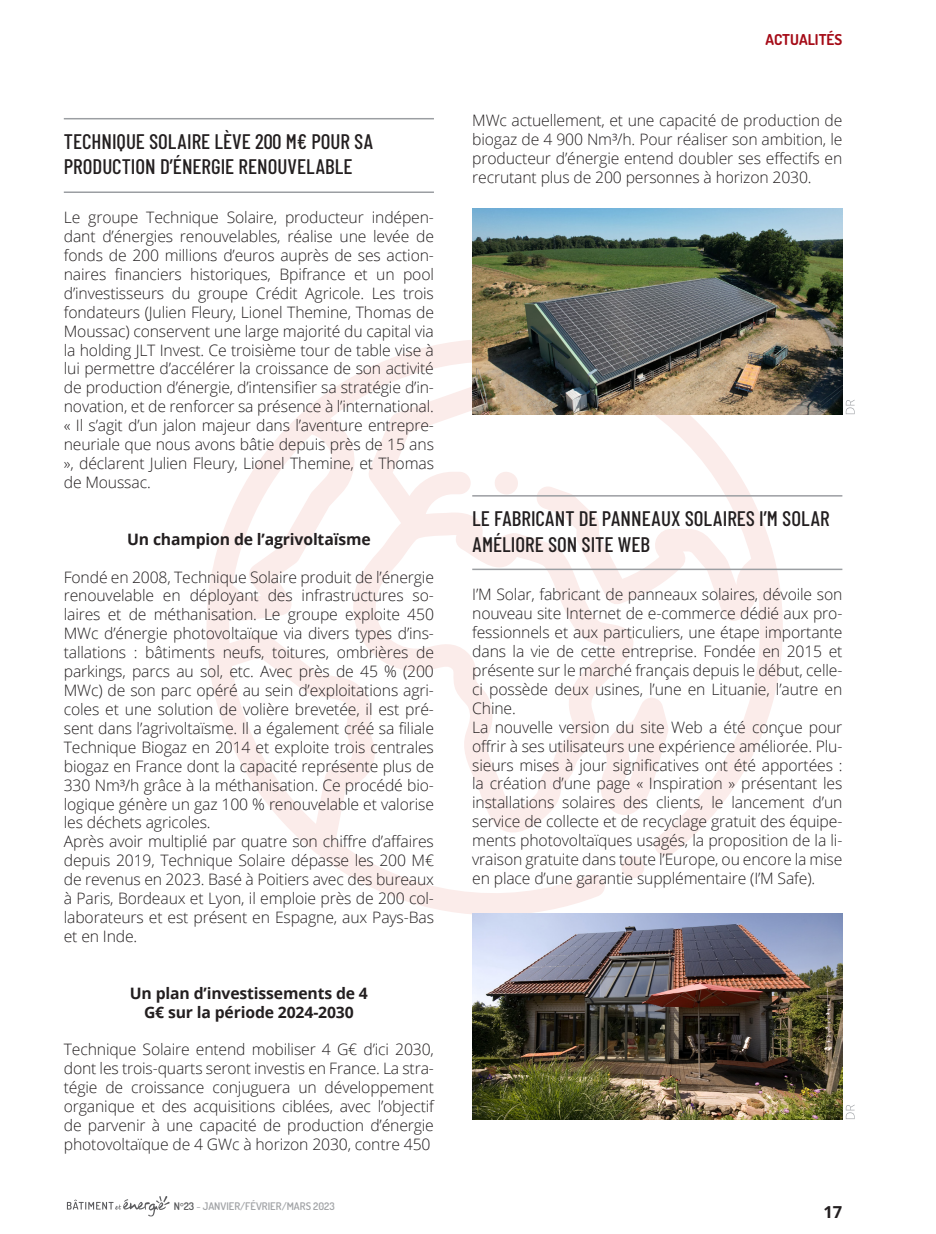
<style>
.page{position:relative;width:936px;height:1234px;background:#fff}
.page>*{position:absolute;margin:0;border:0;box-sizing:border-box;transform-origin:0 0}
.t1{font:500 21px/25.2px "Barlow Condensed";color:#231f20}
.t2{font:700 16.5px "Open Sans";color:#231f20}
.t3{font:300 15.75px/18.9px "Open Sans";letter-spacing:-.01em;color:#231f20;text-align:justify}
.t4{font:700 15.75px/18.9px "Open Sans";letter-spacing:-.01em;color:#231f20;text-align:center}
.t5{font:700 15px "Dosis";color:#a50b17}
.t6{font:600 10.5px "Dosis";color:#a1a3a6}
.s1{color:#57585a}
.s2{font-size:9px;color:#57585a}
.s3{color:#b6b7bb}
</style>
<div class="page">
<svg style="left:67px;top:1196px;width:103px;height:20px"></svg>
<svg style="left:206px;top:340px;width:584px;height:574px"></svg>
<svg style="left:596px;top:697px;width:72px;height:117px"></svg>
<svg style="left:493px;top:470px;width:26px;height:24px"></svg>
<hr style="left:64px;top:118px;width:370px;height:1px;background:#9b9ea2">
<hr style="left:64px;top:191px;width:370px;height:2px;background:#9b9ea2">
<hr style="left:472px;top:495px;width:370px;height:1px;background:#9b9ea2">
<hr style="left:472px;top:568px;width:370px;height:2px;background:#9b9ea2">
<svg style="left:845px;top:1105px;width:9px;height:13px"></svg>
<img style="left:472px;top:913px;width:370px;height:205px">
<svg style="left:845px;top:400px;width:9px;height:14px"></svg>
<img style="left:472px;top:208px;width:370px;height:206px">
<h1 class="t1" style="left:64px;top:128px;width:311px">TECHNIQUE SOLAIRE LÈVE 200 M€ POUR SA<br>PRODUCTION D’ÉNERGIE RENOUVELABLE</h1>
<p class="t3" style="left:64px;top:207px;width:371px">Le groupe Technique Solaire, producteur indépen&shy;dant d’énergies renouvelables, réalise une levée de fonds de 200 millions d’euros auprès de ses action&shy;naires financiers historiques, Bpifrance et un pool d’investisseurs du groupe Crédit Agricole. Les trois fondateurs (Julien Fleury, Lionel Themine, Thomas de Moussac) conservent une large majorité du capital via la holding JLT Invest. Ce troisième tour de table vise à lui permettre d’accélérer la croissance de son activité de production d’énergie, d’intensifier sa stratégie d’in&shy;novation, et de renforcer sa présence à l’international. « Il s’agit d’un jalon majeur dans l’aventure entrepre&shy;neuriale que nous avons bâtie depuis près de 15 ans », déclarent Julien Fleury, Lionel Themine, et Thomas de Moussac.</p>
<p class="t4" style="left:127px;top:529px;width:245px">Un champion de l’agrivoltaïsme</p>
<p class="t3" style="left:64px;top:567px;width:371px;text-align:left">Fondé en 2008, Technique Solaire produit de l’énergie renouvelable en déployant des infrastructures so&shy;laires et de méthanisation. Le groupe exploite 450<br>MWc d’énergie photovoltaïque via divers types d’ins&shy;tallations : bâtiments neufs, toitures, ombrières de parkings, parcs au sol, etc. Avec près de 45 % (200<br>MWc) de son parc opéré au sein d’exploitations agri&shy;coles et une solution de volière brevetée, il est pré&shy;sent dans l’agrivoltaïsme. Il a également créé sa filiale Technique Biogaz en 2014 et exploite trois centrales biogaz en France dont la capacité représente plus de 330 Nm³/h grâce à la méthanisation. Ce procédé bio&shy;logique génère un gaz 100 % renouvelable et valorise les déchets agricoles.<br>Après avoir multiplié par quatre son chiffre d’affaires depuis 2019, Technique Solaire dépasse les 200 M€ de revenus en 2023. Basé à Poitiers avec des bureaux à Paris, Bordeaux et Lyon, il emploie près de 200 col&shy;laborateurs et est présent en Espagne, aux Pays-Bas et en Inde.</p>
<p class="t4" style="left:130px;top:982px;width:239px">Un plan d’investissements de 4<br>G€ sur la période 2024-2030</p>
<p class="t3" style="left:64px;top:1039px;width:371px">Technique Solaire entend mobiliser 4 G€ d’ici 2030, dont les trois-quarts seront investis en France. La stra&shy;tégie de croissance conjuguera un développement organique et des acquisitions ciblées, avec l’objectif de parvenir à une capacité de production d’énergie photovoltaïque de 4 GWc à horizon 2030, contre 450</p>
<p class="t6" style="left:174px;top:1199px;width:162px"><span class="s1">N</span><span class="s2">°</span><span class="s1">23</span> <span class="s3">-</span> JANVIER/FÉVRIER/MARS 2023</p>
<p class="t5" style="left:765px;top:30px;width:78px">ACTUALITÉS</p>
<p class="t3" style="left:472px;top:111px;width:371px">MWc actuellement, et une capacité de production de biogaz de 4 900 Nm³/h. Pour réaliser son ambition, le producteur d’énergie entend doubler ses effectifs en recrutant plus de 200 personnes à horizon 2030.</p>
<h1 class="t1" style="left:472px;top:505px;width:359px">LE FABRICANT DE PANNEAUX SOLAIRES I’M SOLAR<br>AMÉLIORE SON SITE WEB</h1>
<p class="t3" style="left:472px;top:584px;width:371px;text-align:left">I’M Solar, fabricant de panneaux solaires, dévoile son nouveau site Internet de e-commerce dédié aux pro&shy;fessionnels et aux particuliers, une étape importante dans la vie de cette entreprise. Fondée en 2015 et présente sur le marché français depuis le début, celle&shy;ci possède deux usines, l’une en Lituanie, l’autre en Chine.<br>La nouvelle version du site Web a été conçue pour offrir à ses utilisateurs une expérience améliorée. Plu&shy;sieurs mises à jour significatives ont été apportées : la création d’une page « Inspiration » présentant les installations solaires des clients, le lancement d’un service de collecte et de recyclage gratuit des équipe&shy;ments photovoltaïques usagés, la proposition de la li&shy;vraison gratuite dans toute l’Europe, ou encore la mise en place d’une garantie supplémentaire (I’M Safe).</p>
<p class="t2" style="left:823px;top:1199px;width:20px">17</p>
</div>
